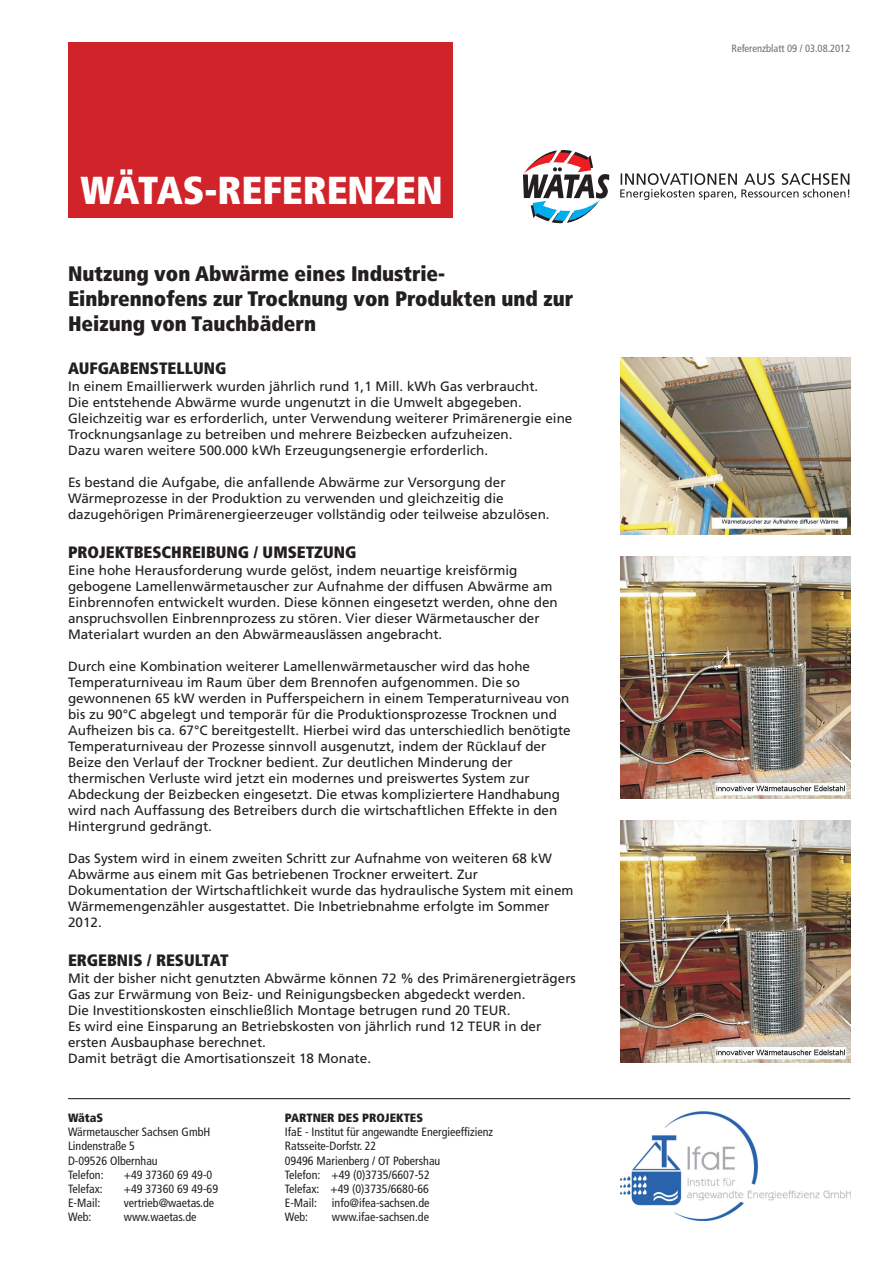
<style>
.page{position:relative;width:894px;height:1263px;background:#fff}
.page>*{position:absolute;margin:0;border:0;box-sizing:border-box;transform-origin:0 0}
.t1{font:700 39px "Frutiger LT Std 87 Extra Blk Cn";color:#fff}
.t2{font:700 21px/25.3px "Frutiger LT Std 87 Extra Blk Cn";color:#231f20}
.t3{font:700 16.5px "Frutiger LT Std 87 Extra Blk Cn";color:#231f20}
.t4{font:13.5px/16px "Frutiger LT Std";color:#231f20}
.t5{font:condensed 12px/14.1px "Frutiger LT Std";color:#231f20}
.t6{font:700 12px "Frutiger LT Std 87 Extra Blk Cn";color:#231f20}
.t7{font:condensed 10.5px "Frutiger LT Std";color:#6c6d70}
</style>
<div class="page">
<svg style="left:523px;top:150px;width:86px;height:73px"></svg>
<div style="left:68px;top:43px;width:385px;height:175px;background:#d1232a"></div>
<svg style="left:620px;top:173px;width:229px;height:27px"></svg>
<hr style="left:68px;top:1098px;width:782px;height:1px;background:#231f20">
<img style="left:620px;top:1111px;width:230px;height:109px">
<img style="left:620px;top:357px;width:230px;height:178px">
<img style="left:620px;top:557px;width:230px;height:242px">
<img style="left:620px;top:821px;width:230px;height:242px">
<h1 class="t1" style="left:80px;top:174px;width:364px">WÄTAS-REFERENZEN</h1>
<h2 class="t2" style="left:68px;top:263px;width:507px">Nutzung von Abwärme eines Industrie-<br>Einbrennofens zur Trocknung von Produkten und zur<br>Heizung von Tauchbädern</h2>
<p class="t3" style="left:68px;top:362px;width:160px">AUFGABENSTELLUNG</p>
<p class="t4" style="left:68px;top:380px;width:506px">In einem Emaillierwerk wurden jährlich rund 1,1 Mill. kWh Gas verbraucht.<br>Die entstehende Abwärme wurde ungenutzt in die Umwelt abgegeben.<br>Gleichzeitig war es erforderlich, unter Verwendung weiterer Primärenergie eine Trocknungsanlage zu betreiben und mehrere Beizbecken aufzuheizen.<br>Dazu waren weitere 500.000 kWh Erzeugungsenergie erforderlich.</p>
<p class="t4" style="left:68px;top:476px;width:483px">Es bestand die Aufgabe, die anfallende Abwärme zur Versorgung der<br>Wärmeprozesse in der Produktion zu verwenden und gleichzeitig die dazugehörigen Primärenergieerzeuger vollständig oder teilweise abzulösen.</p>
<p class="t3" style="left:68px;top:546px;width:290px">PROJEKTBESCHREIBUNG / UMSETZUNG</p>
<p class="t4" style="left:68px;top:564px;width:491px">Eine hohe Herausforderung wurde gelöst, indem neuartige kreisförmig gebogene Lamellenwärmetauscher zur Aufnahme der diffusen Abwärme am Einbrennofen entwickelt wurden. Diese können eingesetzt werden, ohne den anspruchsvollen Einbrennprozess zu stören. Vier dieser Wärmetauscher der Materialart wurden an den Abwärmeauslässen angebracht.</p>
<p class="t4" style="left:68px;top:660px;width:504px">Durch eine Kombination weiterer Lamellenwärmetauscher wird das hohe Temperaturniveau im Raum über dem Brennofen aufgenommen. Die so gewonnenen 65 kW werden in Pufferspeichern in einem Temperaturniveau von bis zu 90°C abgelegt und temporär für die Produktionsprozesse Trocknen und Aufheizen bis ca. 67°C bereitgestellt. Hierbei wird das unterschiedlich benötigte Temperaturniveau der Prozesse sinnvoll ausgenutzt, indem der Rücklauf der Beize den Verlauf der Trockner bedient. Zur deutlichen Minderung der thermischen Verluste wird jetzt ein modernes und preiswertes System zur Abdeckung der Beizbecken eingesetzt. Die etwas kompliziertere Handhabung wird nach Auffassung des Betreibers durch die wirtschaftlichen Effekte in den Hintergrund gedrängt.</p>
<p class="t4" style="left:68px;top:852px;width:507px">Das System wird in einem zweiten Schritt zur Aufnahme von weiteren 68 kW Abwärme aus einem mit Gas betriebenen Trockner erweitert. Zur Dokumentation der Wirtschaftlichkeit wurde das hydraulische System mit einem Wärmemengenzähler ausgestattet. Die Inbetriebnahme erfolgte im Sommer 2012.</p>
<p class="t3" style="left:68px;top:954px;width:162px">ERGEBNIS / RESULTAT</p>
<p class="t4" style="left:68px;top:972px;width:509px">Mit der bisher nicht genutzten Abwärme können 72 % des Primärenergieträgers Gas zur Erwärmung von Beiz- und Reinigungsbecken abgedeckt werden.<br>Die Investitionskosten einschließlich Montage betrugen rund 20 TEUR.<br>Es wird eine Einsparung an Betriebskosten von jährlich rund 12 TEUR in der ersten Ausbauphase berechnet.<br>Damit beträgt die Amortisationszeit 18 Monate.</p>
<p class="t6" style="left:68px;top:1113px;width:37px">WätaS</p>
<p class="t5" style="left:68px;top:1126px;width:144px">Wärmetauscher Sachsen GmbH<br>Lindenstraße 5<br>D-09526 Olbernhau<br>Telefon:</p>
<p class="t5" style="left:124px;top:1169px;width:90px">+49 37360 69 49-0</p>
<p class="t5" style="left:68px;top:1183px;width:36px">Telefax:</p>
<p class="t5" style="left:124px;top:1183px;width:96px">+49 37360 69 49-69</p>
<p class="t5" style="left:68px;top:1197px;width:34px">E-Mail:</p>
<p class="t5" style="left:124px;top:1197px;width:92px">vertrieb@waetas.de</p>
<p class="t5" style="left:68px;top:1211px;width:25px">Web:</p>
<p class="t5" style="left:124px;top:1211px;width:74px">www.waetas.de</p>
<p class="t6" style="left:285px;top:1113px;width:140px">PARTNER DES PROJEKTES</p>
<p class="t5" style="left:285px;top:1126px;width:210px">IfaE - Institut für angewandte Energieeffizienz<br>Ratsseite-Dorfstr. 22<br>09496 Marienberg / OT Pobershau<br>Telefon: +49 (0)3735/6607-52<br>Telefax: +49 (0)3735/6680-66<br>E-Mail: info@ifea-sachsen.de<br>Web:</p>
<p class="t5" style="left:332px;top:1211px;width:99px">www.ifae-sachsen.de</p>
<p class="t7" style="left:732px;top:45px;width:120px">Referenzblatt 09 / 03.08.2012</p>
</div>
